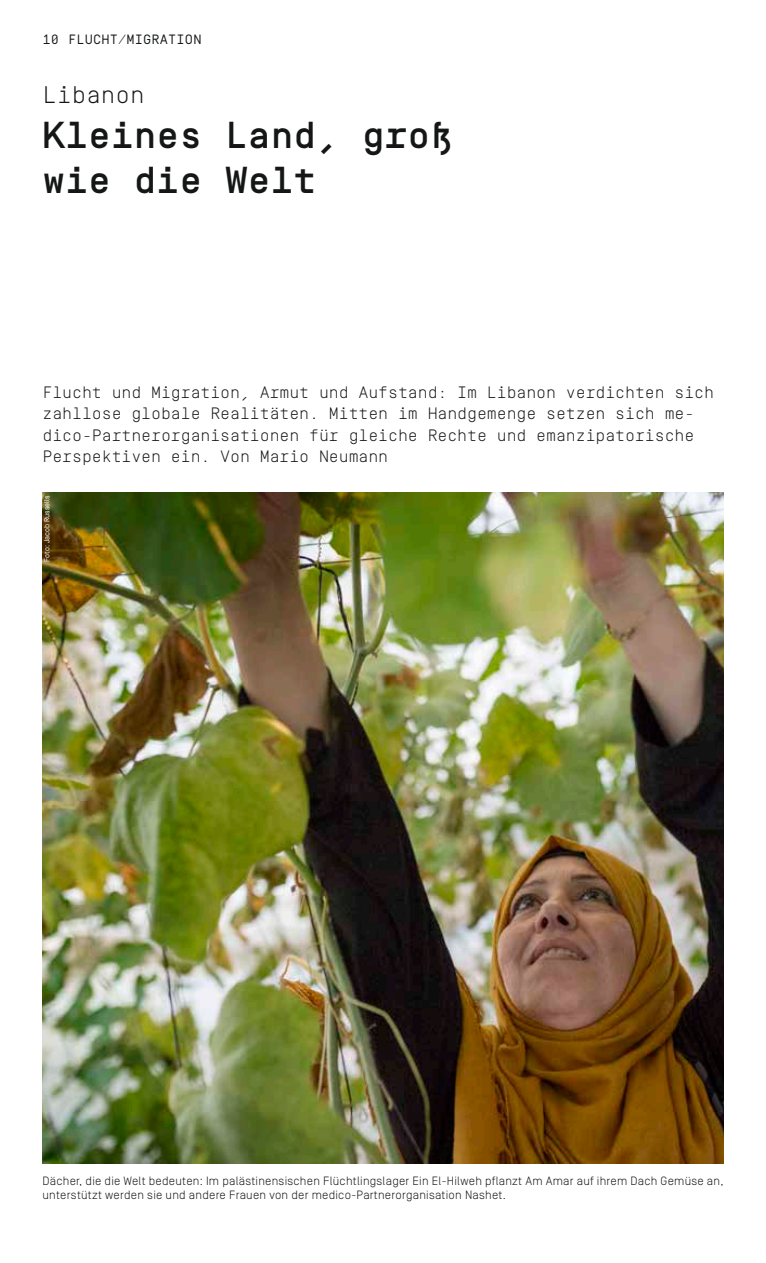
<style>
.page{position:relative;width:766px;height:1263px;background:#fff}
.page>*{position:absolute;margin:0;border:0;box-sizing:border-box;transform-origin:0 0}
.t1{font:500 37.5px/45px "Simplon BP Mono";color:#151616}
.t2{font:300 24px "Simplon BP Mono";color:#151616}
.t3{font:300 16.5px/21.3px "Simplon BP Mono";letter-spacing:-.01em;color:#151616}
.t4{font:13.5px "Simplon BP Mono";letter-spacing:.01em;color:#151616}
.t5{font:300 12px/14.4px "Simplon BP";letter-spacing:.02em;color:#151616}
.t6{font:7.5px "Simplon BP Regular";color:#fff}
</style>
<div class="page">
<img style="left:43px;top:492px;width:680px;height:671px">
<p class="t4" style="left:43px;top:31px;width:158px">10 F LUCHT/MIGRATION</p>
<h2 class="t2" style="left:43px;top:79px;width:104px">Libanon</h2>
<h1 class="t1" style="left:43px;top:111px;width:412px">Kleines Land, groß wie die Welt</h1>
<p class="t3" style="left:43px;top:381px;width:673px">Flucht und Migration, Armut und Aufstand: Im Libanon verdichten sich zahllose globale Realitäten. Mitten im Handgemenge setzen sich me&shy;dico-Partnerorganisationen für gleiche Rechte und emanzipatorische Perspektiven ein. Von Mario Neumann</p>
<p class="t6" style="left:43px;top:561px;width:67px;rotate:-90deg">Foto: Jacob Russells</p>
<p class="t5" style="left:43px;top:1173px;width:682px">Dächer, die die Welt bedeuten: Im palästinensischen Flüchtlingslager Ein El-Hilweh pflanzt Am Amar auf ihrem Dach Gemüse an, unterstützt werden sie und andere Frauen von der medico-Partnerorganisation Nashet.</p>
</div>
